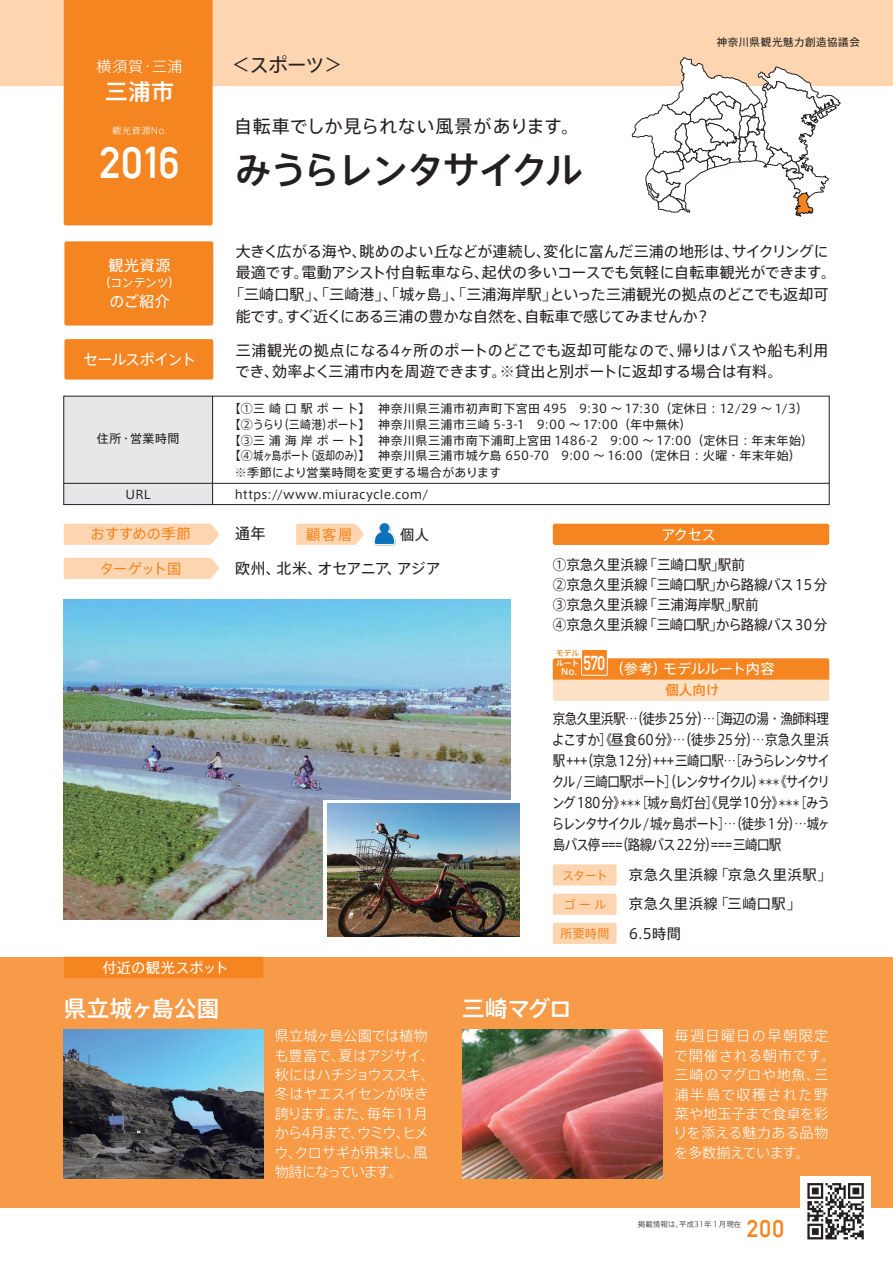
<style>
.page{position:relative;width:893px;height:1263px;background:#fff}
.page>*{position:absolute;margin:0;border:0;box-sizing:border-box;transform-origin:0 0}
.t1{font:43.5px "Alte DIN1451 Mittelschrift";color:#fff}
.t2{font:37.5px "Axis Basic Pro N M 90 msp RKSJ H";letter-spacing:-.08em;color:#231f20}
.t3{font:24px "Alte DIN1451 Mittelschrift";color:#f58520}
.t4{font:22.5px "Axis Basic Pro N M 90 msp RKSJ H";letter-spacing:.015em;color:#fff}
.t5{font:19.5px "Axis Basic Pro N R 90 msp RKSJ H";color:#231f20}
.t6{font:18px "Axis Basic Pro N R 90 msp RKSJ H";letter-spacing:.04em;color:#231f20}
.t7{font:15px/21.8px "Axis Basic Pro N R 90 msp RKSJ H";color:#231f20}
.t8{font:15px "Axis Basic Pro N R 90 msp RKSJ H";letter-spacing:-.04em;color:#231f20}
.t9{font:15px "Axis Basic Pro N R 90 msp RKSJ H";letter-spacing:-.025em;color:#231f20}
.t10{font:15px "Axis Basic Pro N R 90 msp RKSJ H";letter-spacing:-.04em;color:#fff}
.t11{font:15px "Axis Basic Pro N R 90 msp RKSJ H";letter-spacing:-.075em;color:#fff}
.t12{font:15px "Axis Basic Pro N L 90 msp RKSJ H";color:#fff}
.t13{font:14.25px/21px "Axis Basic Pro N R 90 msp RKSJ H";color:#231f20;text-align:justify;scale:.88 1}
.t14{font:14.25px/19.5px "Axis Basic Pro N L 90 msp RKSJ H";letter-spacing:-.04em;color:#fff}
.t15{font:14.25px/20.2px "Axis Basic Pro N R 90 msp RKSJ H";color:#231f20;scale:.95 1}
.t16{font:14.25px/19.5px "Axis Basic Pro N L 90 msp RKSJ H";letter-spacing:.025em;color:#fff}
.t17{font:14.25px "Axis Basic Pro N R 90 msp RKSJ H";color:#f58520}
.t18{font:14.25px "Axis Basic Pro N R 90 msp RKSJ H";letter-spacing:-.015em;color:#fff}
.t19{font:14.25px "Axis Basic Pro N R 90 msp RKSJ H";letter-spacing:.05em;color:#231f20}
.t20{font:14.25px "Axis Basic Pro N R 90 msp RKSJ H";letter-spacing:.04em;color:#231f20}
.t21{font:14.25px "Axis Basic Pro N R 90 msp RKSJ H";letter-spacing:.01em;color:#fff}
.t22{font:14.25px "Axis Basic Pro N R 90 msp RKSJ H";color:#231f20}
.t23{font:13.5px "Axis Basic Pro N M 90 msp RKSJ H";color:#f58520}
.t24{font:12px/15.8px "Axis Basic Pro N R 90 msp RKSJ H";letter-spacing:.03em;color:#231f20}
.t25{font:12px "Axis Basic Pro N R 90 msp RKSJ H";letter-spacing:-.015em;color:#f58520}
.t26{font:12px "Axis Basic Pro N R 90 msp RKSJ H";letter-spacing:-.05em;color:#fff}
.t27{font:10.5px "Axis Basic Pro N R 90 msp RKSJ H";letter-spacing:.055em;color:#231f20}
.t28{font:9px "Axis Basic Pro N L 90 msp RKSJ H";letter-spacing:.065em;color:#fff}
.t29{font:9px "Axis Basic Pro N M 90 msp RKSJ H";color:#fff}
.t30{font:7.65px "Axis Basic Pro N M 90 msp RKSJ H";color:#f58520}
.t31{font:7.65px "Axis Basic Pro N M 90 msp RKSJ H";color:#fff}
.t32{font:7.5px "Axis Basic Pro N L 90 msp RKSJ H";color:#231f20}
.s1{font-size:10.5px}
</style>
<div class="page">
<div style="left:0;top:0;width:893px;height:85px;background:#fdd6b1"></div>
<div style="left:64px;top:241px;width:149px;height:85px;background:#f58520;border-radius:2px"></div>
<div style="left:64px;top:339px;width:149px;height:41px;background:#f58520;border-radius:2px"></div>
<div style="left:0;top:957px;width:893px;height:251px;background:#f79b48"></div>
<div style="left:64px;top:0;width:149px;height:225px;background:#f58520"></div>
<div style="left:64px;top:957px;width:199px;height:21px;background:#f58520"></div>
<svg style="left:631px;top:57px;width:210px;height:160px"></svg>
<svg style="left:296px;top:524px;width:68px;height:21px"></svg>
<div style="left:64px;top:524px;width:155px;height:21px;background:#fdd6b1"></div>
<div style="left:64px;top:558px;width:155px;height:21px;background:#fdd6b1"></div>
<div style="left:553px;top:524px;width:276px;height:21px;background:#f58520;border-radius:2px"></div>
<svg style="left:374px;top:522px;width:22px;height:24px"></svg>
<img style="left:64px;top:1030px;width:200px;height:149px">
<img style="left:462px;top:1030px;width:200px;height:149px">
<div style="left:553px;top:864px;width:63px;height:22px;background:#fdd6b1;border-radius:2px"></div>
<div style="left:553px;top:923px;width:63px;height:21px;background:#fdd6b1;border-radius:2px"></div>
<div style="left:553px;top:894px;width:63px;height:21px;background:#fdd6b1;border-radius:2px"></div>
<div style="left:553px;top:658px;width:276px;height:43px;background:#fee2c8;border-radius:2px"></div>
<svg style="left:553px;top:658px;width:276px;height:22px;background:#f58826"></svg>
<div style="left:581px;top:649px;width:26px;height:26px;background:#f58520"></div>
<div style="left:581px;top:649px;width:27px;height:27px;border:1px solid #fff"></div>
<svg style="left:63px;top:395px;width:767px;height:110px"></svg>
<hr style="left:64px;top:483px;width:765px;height:1px;background:#231f20">
<img style="left:64px;top:600px;width:446px;height:320px">
<svg style="left:323px;top:800px;width:196px;height:132px"></svg>
<img style="left:328px;top:804px;width:191px;height:133px">
<div style="left:800px;top:1176px;width:71px;height:71px;background:#fff"></div>
<svg style="left:807px;top:1183px;width:57px;height:56px"></svg>
<p class="t12" style="left:97px;top:60px;width:87px">横須賀・三浦</p>
<h3 class="t4" style="left:105px;top:83px;width:70px">三浦市</h3>
<p class="t28" style="left:113px;top:127px;width:56px">観光資源No.</p>
<h1 class="t1" style="left:100px;top:138px;width:82px">2016</h1>
<p class="t10" style="left:109px;top:259px;width:63px">観光資源</p>
<p class="t26" style="left:99px;top:278px;width:83px">（コンテンツ）</p>
<p class="t10" style="left:109px;top:295px;width:62px">のご紹介</p>
<p class="t11" style="left:83px;top:353px;width:114px">セールスポイント</p>
<p class="t24" style="left:97px;top:433px;width:84px">住所・営業時間</p>
<p class="t24" style="left:126px;top:488px;width:27px">URL</p>
<h3 class="t5" style="left:231px;top:57px;width:113px">＜スポーツ＞</h3>
<h3 class="t6" style="left:234px;top:120px;width:347px">自転車でしか見られない風景があります。</h3>
<h2 class="t2" style="left:234px;top:155px;width:350px">みうらレンタサイクル</h2>
<p class="t27" style="left:717px;top:38px;width:145px">神奈川県観光魅力創造協議会</p>
<p class="t7" style="left:236px;top:242px;width:594px">大きく広がる海や、眺めのよい丘などが連続し、変化に富んだ三浦の地形は、サイクリングに</p>
<p class="t7" style="left:236px;top:264px;width:602px">最適です。電動アシスト付自転車なら、起伏の多いコースでも気軽に自転車観光ができます。</p>
<p class="t7" style="left:229px;top:286px;width:601px">「三崎口駅」、「三崎港」、「城ヶ島」、「三浦海岸駅」といった三浦観光の拠点のどこでも返却可</p>
<p class="t8" style="left:236px;top:311px;width:476px">能です。すぐ近くにある三浦の豊かな自然を、自転車で感じてみませんか？</p>
<p class="t7" style="left:235px;top:341px;width:595px">三浦観光の拠点になる4ヶ所のポートのどこでも返却可能なので、帰りはバスや船も利用でき、効率よく三浦市内を周遊できます。※貸出と別ポートに返却する場合は有料。</p>
<p class="t24" style="left:229px;top:402px;width:143px;text-align:justify">【①三崎口駅ポート】【②うらり（三崎港）ポート】【③三浦海岸ポート】【④城ヶ島ポート（返却のみ）】</p>
<p class="t24" style="left:378px;top:402px;width:436px">神奈川県三浦市初声町下宮田 495　9:30 ～ 17:30（定休日：12/29 ～ 1/3）神奈川県三浦市三崎 5-3-1　9:00 ～ 17:00（年中無休）<br>神奈川県三浦市南下浦町上宮田 1486-2　9:00 ～ 17:00（定休日：年末年始）神奈川県三浦市城ケ島 650-70　9:00 ～ 16:00（定休日：火曜・年末年始）</p>
<p class="t24" style="left:235px;top:462px;width:268px;line-height:22.4px">※季節により営業時間を変更する場合がありますhttps://www.miuracycle.com/</p>
<p class="t7" style="left:235px;top:525px;width:32px">通年</p>
<p class="t18" style="left:661px;top:529px;width:56px">アクセス</p>
<p class="t9" style="left:235px;top:562px;width:207px">欧州、北米、オセアニア、アジア</p>
<p class="t15" style="left:553px;top:556px;width:290px">①京急久里浜線「三崎口駅」駅前<br>②京急久里浜線「三崎口駅」から路線バス15分<br>③京急久里浜線「三浦海岸駅」駅前<br>④京急久里浜線「三崎口駅」から路線バス30分</p>
<p class="t17" style="left:91px;top:528px;width:102px">おすすめの季節</p>
<p class="t17" style="left:306px;top:529px;width:48px">顧客層</p>
<p class="t17" style="left:100px;top:563px;width:83px">ターゲット国</p>
<p class="t22" style="left:400px;top:529px;width:31px">個人</p>
<p class="t30" style="left:556px;top:651px;width:25px">モデル</p>
<p class="t31" style="left:556px;top:660px;width:24px">ルート</p>
<p class="t29" style="left:561px;top:669px;width:45px">No. <sup>570</sup></p>
<p class="t18" style="left:610px;top:663px;width:166px">（参考）モデルルート内容</p>
<p class="t23" style="left:665px;top:685px;width:55px">個人向け</p>
<p class="t13" style="left:552px;top:710px;width:318px">京急久里浜駅…（徒歩25分）…［海辺の湯・漁師料理よこすか］《昼食60分》…（徒歩25分）…京急久里浜駅+++（京急12分）+++三崎口駅…［みうらレンタサイクル / 三崎口駅ポート］（レンタサイクル）<span class="s1">＊＊＊</span>《サイクリング180分》<span class="s1">＊＊＊</span>［城ヶ島灯台］《見学10分》<span class="s1">＊＊＊</span>［みうらレンタサイクル/城ヶ島ポート］…（徒歩 1 分）…城ヶ島バス停===（路線バス22分）===三崎口駅</p>
<p class="t21" style="left:102px;top:962px;width:128px">付近の観光スポット</p>
<h3 class="t4" style="left:64px;top:1000px;width:157px">県立城ヶ島公園</h3>
<p class="t14" style="left:274px;top:1028px;width:162px">県立城ヶ島公園では植物も豊富で、夏はアジサイ、秋にはハチジョウススキ、冬はヤエスイセンが咲き誇ります。また、毎年11月から4月まで、ウミウ、ヒメウ、クロサギが飛来し、風物詩になっています。</p>
<p class="t25" style="left:562px;top:871px;width:47px">スタート</p>
<p class="t19" style="left:629px;top:870px;width:204px">京急久里浜線「京急久里浜駅」</p>
<p class="t25" style="left:564px;top:900px;width:44px">ゴ ー ル</p>
<p class="t20" style="left:629px;top:898px;width:173px">京急久里浜線「三崎口駅」</p>
<p class="t25" style="left:560px;top:929px;width:51px">所要時間</p>
<p class="t22" style="left:629px;top:928px;width:54px">6.5時間</p>
<h3 class="t4" style="left:462px;top:1000px;width:111px">三崎マグロ</h3>
<p class="t16" style="left:673px;top:1028px;width:164px">毎週日曜日の早朝限定で開催される朝市です。三崎のマグロや地魚、三浦半島で収穫された野菜や地玉子まで食卓を彩りを添える魅力ある品物を多数揃えています。</p>
<p class="t32" style="left:638px;top:1221px;width:105px">掲載情報は、平成31年１月現在</p>
<h3 class="t3" style="left:747px;top:1215px;width:39px">200</h3>
</div>
